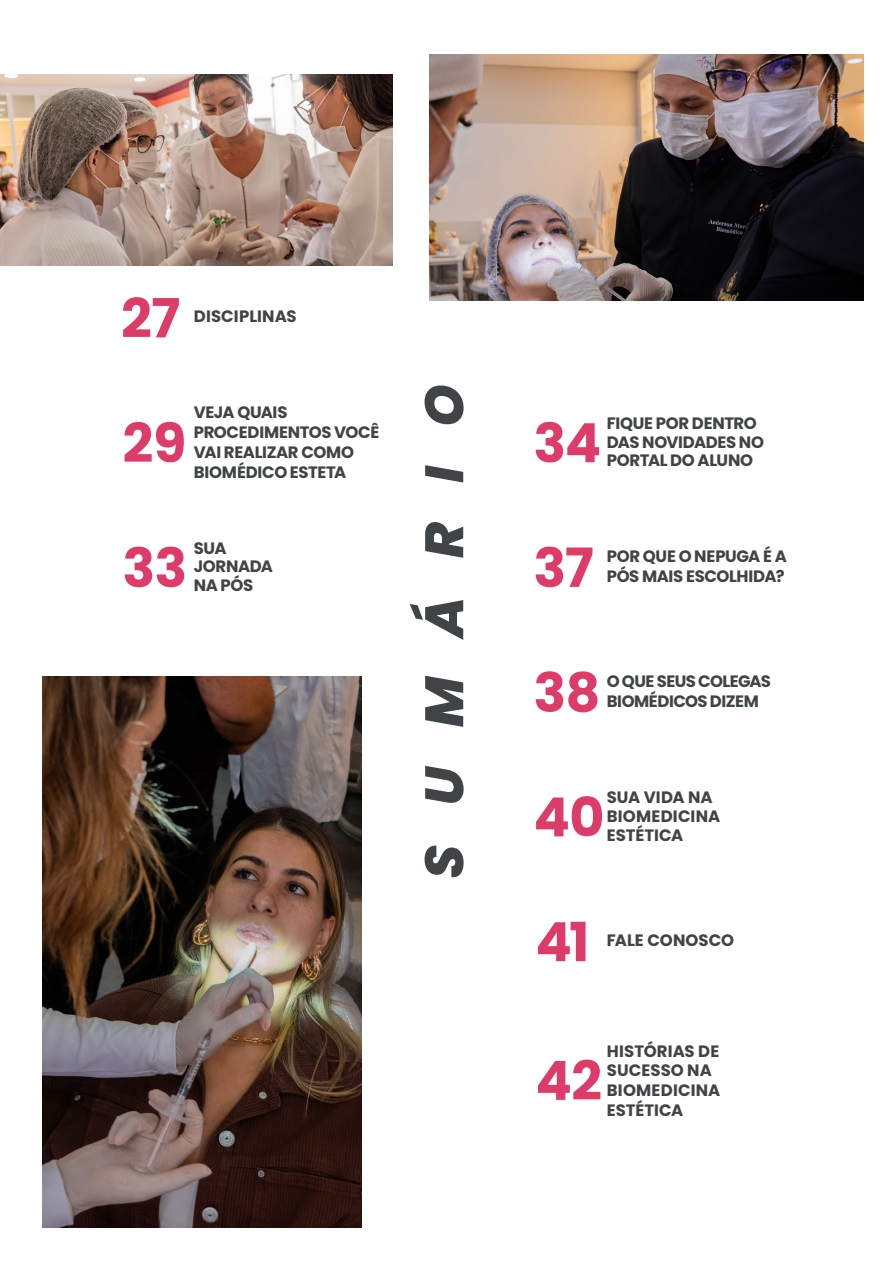
<style>
.page{position:relative;width:893px;height:1263px;background:#fff}
.page>*{position:absolute;margin:0;border:0;box-sizing:border-box;transform-origin:0 0}
.Título_5{font:700 54px "Poppins";letter-spacing:-.015em;color:#de3c68}
.Título_5-2{font:italic 800 54px "Poppins";color:#414446}
.Título_5-3{font:700 16.5px "Poppins";letter-spacing:-.02em;color:#414446}
.Título_5-4{font:700 16.5px "Poppins";color:#414446}
.Título_5-5{font:700 16.5px "Poppins";letter-spacing:.015em;color:#414446}
.Título_5-6{font:700 16.5px "Poppins";letter-spacing:.01em;color:#414446}
.Título_5-7{font:700 16.5px "Poppins";letter-spacing:.005em;color:#414446}
</style>
<div class="page">
<img style="left:429px;top:54px;width:434px;height:247px">
<img style="left:0;top:74px;width:393px;height:192px">
<img style="left:43px;top:677px;width:318px;height:550px">
<p class="Título_5" style="left:121px;top:287px;width:61px">27</p>
<p class="Título_5-4" style="left:194px;top:307px;width:104px">DISCIPLINAS</p>
<p class="Título_5" style="left:122px;top:412px;width:65px">29</p>
<p class="Título_5-3" style="left:194px;top:403px;width:95px">VEJA QUAIS</p>
<p class="Título_5-3" style="left:194px;top:423px;width:187px">PROCEDIMENTOS VOCÊ</p>
<p class="Título_5-3" style="left:194px;top:442px;width:162px">VAI REALIZAR COMO</p>
<p class="Título_5-3" style="left:194px;top:462px;width:154px">BIOMÉDICO ESTETA</p>
<p class="Título_5" style="left:122px;top:537px;width:66px">33</p>
<p class="Título_5-3" style="left:194px;top:538px;width:34px">SUA</p>
<p class="Título_5-3" style="left:194px;top:557px;width:81px">JORNADA</p>
<p class="Título_5-3" style="left:194px;top:576px;width:61px">NA PÓS</p>
<p class="Título_5-2" style="left:413px;top:879px;width:496px;rotate:-90deg">SUMÁRIO</p>
<p class="Título_5" style="left:533px;top:412px;width:69px">34</p>
<p class="Título_5-3" style="left:607px;top:414px;width:152px">FIQUE POR DENTRO</p>
<p class="Título_5-3" style="left:607px;top:432px;width:159px">DAS NOVIDADES NO</p>
<p class="Título_5-3" style="left:607px;top:451px;width:148px">PORTAL DO ALUNO</p>
<p class="Título_5" style="left:533px;top:537px;width:62px">37</p>
<p class="Título_5-3" style="left:607px;top:547px;width:182px">POR QUE O NEPUGA É A</p>
<p class="Título_5-3" style="left:607px;top:567px;width:179px">PÓS MAIS ESCOLHIDA?</p>
<p class="Título_5" style="left:533px;top:661px;width:68px">38</p>
<p class="Título_5-3" style="left:607px;top:671px;width:166px">O QUE SEUS COLEGAS</p>
<p class="Título_5-3" style="left:607px;top:691px;width:154px">BIOMÉDICOS DIZEM</p>
<p class="Título_5-4" style="left:607px;top:788px;width:108px">SUA VIDA NA</p>
<p class="Título_5-5" style="left:607px;top:807px;width:115px">BIOMEDICINA</p>
<p class="Título_5" style="left:533px;top:786px;width:73px">40</p>
<p class="Título_5-3" style="left:607px;top:825px;width:78px">ESTÉTICA</p>
<p class="Título_5" style="left:535px;top:911px;width:56px">41</p>
<p class="Título_5-4" style="left:607px;top:931px;width:129px">FALE CONOSCO</p>
<p class="Título_5-6" style="left:607px;top:1041px;width:114px">HISTÓRIAS DE</p>
<p class="Título_5-7" style="left:607px;top:1061px;width:107px">SUCESSO NA</p>
<p class="Título_5-5" style="left:607px;top:1081px;width:115px">BIOMEDICINA</p>
<p class="Título_5" style="left:535px;top:1050px;width:68px">42</p>
<p class="Título_5-3" style="left:607px;top:1101px;width:78px">ESTÉTICA</p>
</div>
